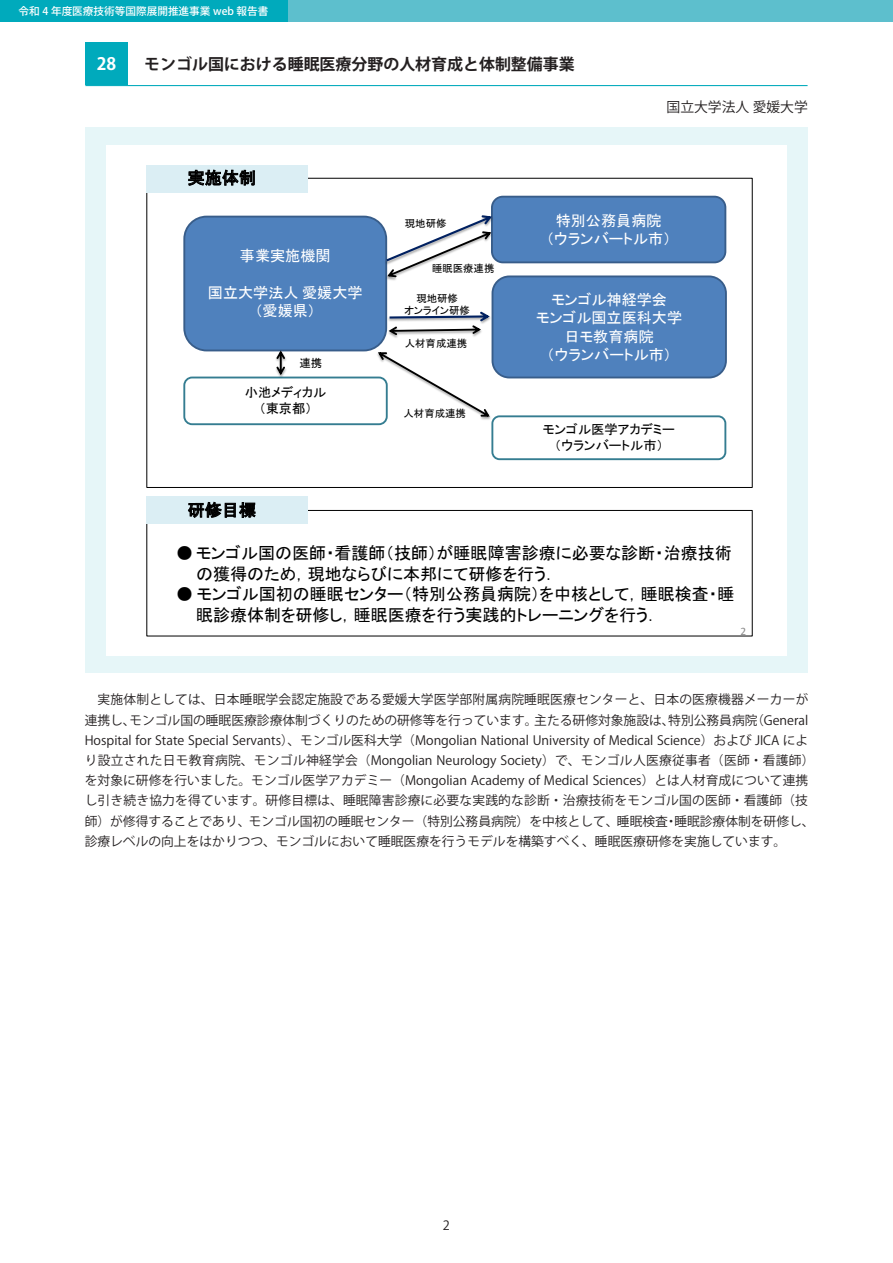
<style>
.page{position:relative;width:893px;height:1263px;background:#fff}
.page>*{position:absolute;margin:0;border:0;box-sizing:border-box;transform-origin:0 0}
.t1{font:16.95px/20.9px "MS P Gothic";color:#000}
.t2{font:700 16.95px "Koz Go Pr 6 N";color:#fff}
.t3{font:16.65px "MS P Gothic";letter-spacing:.005em;color:#000}
.t4{font:700 15.9px "Koz Go Pr 6 N";color:#231f20}
.t5{font:15.15px/18.3px "MS P Gothic";color:#fff;text-align:center}
.t6{font:13.8px "Koz Go Pr 6 N";color:#231f20}
.t7{font:13.2px/16px "MS P Gothic";color:#000;text-align:center}
.t8{font:12.75px/20.2px "Koz Go Pr 6 N";color:#231f20}
.t9{font:11.4px "MS P Gothic";color:#000}
.t10{font:11.4px "Calibri";color:#898989}
.t11{font:500 10.65px "Koz Go Pr 6 N";color:#fff}
.t12{font:10.35px/12.3px "MS P Gothic";color:#000;text-align:center}
</style>
<div class="page">
<div style="left:0;top:0;width:893px;height:21px;background:#5dbfcd"></div>
<div style="left:86px;top:128px;width:722px;height:545px;background:#e6f6f8"></div>
<div style="left:0;top:0;width:287px;height:21px;background:#00aabc"></div>
<hr style="left:85px;top:85px;width:723px;height:1px;background:#00aabc">
<div style="left:85px;top:43px;width:43px;height:42px;background:#00aabc"></div>
<div style="left:107px;top:145px;width:680px;height:510px;background:#fff"></div>
<div style="left:147px;top:164px;width:161px;height:28px;background:#dbeef4"></div>
<div style="left:146px;top:510px;width:607px;height:126px;border:1px solid #000"></div>
<div style="left:147px;top:497px;width:161px;height:27px;background:#dbeef4"></div>
<div style="left:184px;top:217px;width:202px;height:133px;background:#4f81bd;border-radius:22px"></div>
<div style="left:183px;top:216px;width:204px;height:135px;border:2px solid #385d8a;border-radius:22px"></div>
<div style="left:492px;top:197px;width:233px;height:65px;background:#4f81bd;border-radius:11px"></div>
<div style="left:491px;top:196px;width:235px;height:67px;border:2px solid #385d8a;border-radius:11px"></div>
<div style="left:183px;top:377px;width:205px;height:48px;border:2px solid #357d91;border-radius:8px"></div>
<img style="left:269px;top:348px;width:23px;height:32px">
<svg style="left:276px;top:350px;width:9px;height:25px"></svg>
<img style="left:491px;top:205px;width:13px;height:59px">
<div style="left:491px;top:415px;width:235px;height:45px;border:2px solid #357d91;border-radius:7px"></div>
<img style="left:386px;top:305px;width:106px;height:14px">
<div style="left:492px;top:276px;width:234px;height:101px;background:#4f81bd;border-radius:17px"></div>
<div style="left:492px;top:275px;width:235px;height:103px;border:2px solid #385d8a;border-radius:17px"></div>
<img style="left:366px;top:342px;width:135px;height:87px">
<svg style="left:378px;top:352px;width:112px;height:65px"></svg>
<img style="left:377px;top:222px;width:126px;height:67px">
<svg style="left:386px;top:215px;width:106px;height:62px"></svg>
<img style="left:377px;top:319px;width:115px;height:25px">
<svg style="left:389px;top:312px;width:101px;height:23px"></svg>
<p class="t11" style="left:19px;top:5px;width:251px">令和 4 年度医療技術等国際展開推進事業 web 報告書</p>
<h1 class="t2" style="left:97px;top:54px;width:21px">28</h1>
<p class="t4" style="left:144px;top:56px;width:432px">モンゴル国における睡眠医療分野の人材育成と体制整備事業</p>
<h2 class="t3" style="left:188px;top:169px;width:70px">実施体制</h2>
<p class="t6" style="left:666px;top:99px;width:143px">国立大学法人 愛媛大学</p>
<p class="t5" style="left:240px;top:247px;width:92px">事業実施機関</p>
<p class="t5" style="left:208px;top:284px;width:156px">国立大学法人愛媛大学（愛媛県）</p>
<p class="t9" style="left:299px;top:357px;width:24px">連携</p>
<p class="t7" style="left:245px;top:384px;width:83px">小池メディカル（東京都）</p>
<p class="t12" style="left:405px;top:217px;width:43px">現地研修</p>
<p class="t12" style="left:432px;top:262px;width:64px">睡眠医療連携</p>
<p class="t5" style="left:546px;top:211px;width:126px;line-height:17.9px">特別公務員病院<br>（ウランバートル市）</p>
<p class="t12" style="left:404px;top:292px;width:67px">現地研修<br>オンライン研修</p>
<p class="t5" style="left:536px;top:290px;width:147px">モンゴル神経学会<br>モンゴル国立医科大学日モ教育病院<br>（ウランバートル市）</p>
<p class="t12" style="left:405px;top:337px;width:64px">人材育成連携</p>
<p class="t12" style="left:404px;top:407px;width:64px">人材育成連携</p>
<p class="t7" style="left:543px;top:422px;width:133px">モンゴル医学アカデミー（ウランバートル市）</p>
<h2 class="t3" style="left:188px;top:502px;width:70px">研修目標</h2>
<h1 class="t1" style="left:196px;top:542px;width:537px;text-indent:-20px">● モンゴル国の医師・看護師（技師）が睡眠障害診療に必要な診断・治療技術の獲得のため，現地ならびに本邦にて研修を行う．</h1>
<h1 class="t1" style="left:196px;top:583px;width:540px;text-indent:-20px">● モンゴル国初の睡眠センター（特別公務員病院）を中核として，睡眠検査・睡眠診療体制を研修し，睡眠医療を行う実践的トレーニングを行う．</h1>
<p class="t10" style="left:740px;top:623px;width:7px">2</p>
<p class="t8" style="left:85px;top:690px;width:731px">　実施体制としては、日本睡眠学会認定施設である愛媛大学医学部附属病院睡眠医療センターと、日本の医療機器メーカーが連携し、モンゴル国の睡眠医療診療体制づくりのための研修等を行っています。主たる研修対象施設は、特別公務員病院（General Hospital for State Special Servants）、モンゴル医科大学（Mongolian National University of Medical Science）および JICA により設立された日モ教育病院、モンゴル神経学会（Mongolian Neurology Society）で、モンゴル人医療従事者（医師・看護師）を対象に研修を行いました。モンゴル医学アカデミー（Mongolian Academy of Medical Sciences）とは人材育成について連携し引き続き協力を得ています。研修目標は、睡眠障害診療に必要な実践的な診断・治療技術をモンゴル国の医師・看護師（技師）が修得することであり、モンゴル国初の睡眠センター（特別公務員病院）を中核として、睡眠検査・睡眠診療体制を研修し、診療レベルの向上をはかりつつ、モンゴルにおいて睡眠医療を行うモデルを構築すべく、睡眠医療研修を実施しています。</p>
<p class="t8" style="left:443px;top:1215px;width:9px">2</p>
</div>
